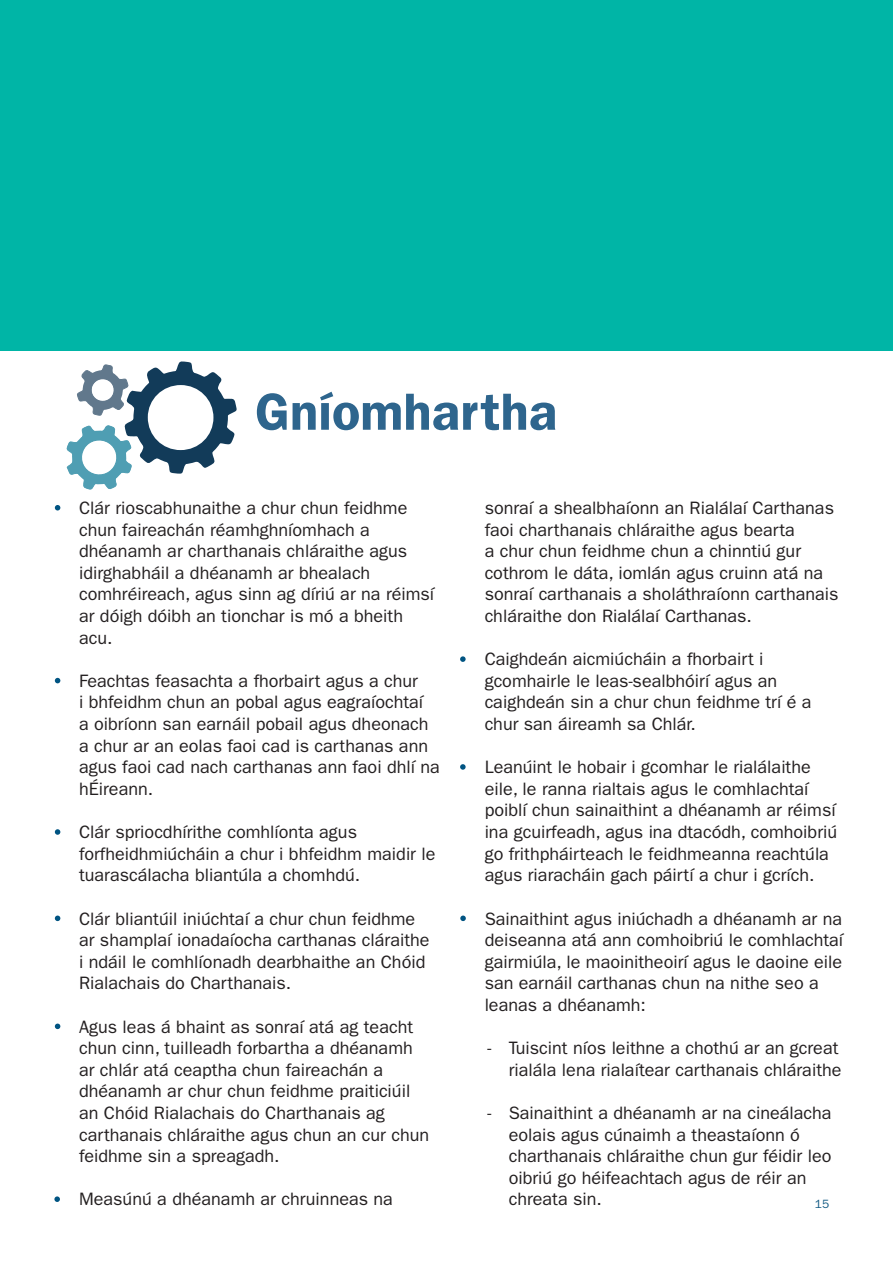
<style>
.page{position:relative;width:893px;height:1263px;background:#fff}
.page>*{position:absolute;margin:0;border:0;box-sizing:border-box;transform-origin:0 0}
.t1{font:600 52.5px "Franklin Gothic";color:#2e658d}
.t2{font:18px/21.6px "Franklin Gothic";color:#231f20}
.t3{font:12px "Franklin Gothic";color:#135b84}
</style>
<div class="page">
<div style="left:0;top:0;width:893px;height:350px;background:#00b5a6"></div>
<svg style="left:66px;top:361px;width:171px;height:129px"></svg>
<svg style="left:55px;top:505px;width:5px;height:5px"></svg>
<svg style="left:55px;top:678px;width:5px;height:5px"></svg>
<svg style="left:55px;top:829px;width:5px;height:6px"></svg>
<svg style="left:55px;top:915px;width:5px;height:6px"></svg>
<svg style="left:55px;top:1023px;width:5px;height:6px"></svg>
<svg style="left:54px;top:1196px;width:6px;height:6px"></svg>
<svg style="left:460px;top:656px;width:6px;height:6px"></svg>
<svg style="left:460px;top:764px;width:6px;height:6px"></svg>
<svg style="left:460px;top:915px;width:6px;height:6px"></svg>
<h1 class="t1" style="left:255px;top:381px;width:303px">Gníomhartha</h1>
<p class="t2" style="left:79px;top:497px;width:357px;text-indent:-27px">• Clár rioscabhunaithe a chur chun feidhme chun faireachán réamhghníomhach a dhéanamh ar charthanais chláraithe agus idirghabháil a dhéanamh ar bhealach comhréireach, agus sinn ag díriú ar na réimsí ar dóigh dóibh an tionchar is mó a bheith acu.</p>
<p class="t2" style="left:79px;top:670px;width:362px;text-indent:-27px">• Feachtas feasachta a fhorbairt agus a chur<br>i bhfeidhm chun an pobal agus eagraíochtaí<br>a oibríonn san earnáil pobail agus dheonach a chur ar an eolas faoi cad is carthanas ann agus faoi cad nach carthanas ann faoi dhlí na hÉireann.</p>
<p class="t2" style="left:79px;top:821px;width:358px;text-indent:-27px">• Clár spriocdhírithe comhlíonta agus forfheidhmiúcháin a chur i bhfeidhm maidir le tuarascálacha bliantúla a chomhdú.</p>
<p class="t2" style="left:79px;top:908px;width:352px;text-indent:-27px">• Clár bliantúil iniúchtaí a chur chun feidhme ar shamplaí ionadaíocha carthanas cláraithe i ndáil le comhlíonadh dearbhaithe an Chóid Rialachais do Charthanais.</p>
<p class="t2" style="left:79px;top:1016px;width:352px;text-indent:-27px">• Agus leas á bhaint as sonraí atá ag teacht chun cinn, tuilleadh forbartha a dhéanamh ar chlár atá ceaptha chun faireachán a dhéanamh ar chur chun feidhme praiticiúil an Chóid Rialachais do Charthanais ag carthanais chláraithe agus chun an cur chun feidhme sin a spreagadh.</p>
<p class="t2" style="left:52px;top:1188px;width:342px">• Measúnú a dhéanamh ar chruinneas na</p>
<p class="t2" style="left:485px;top:497px;width:355px">sonraí a shealbhaíonn an Rialálaí Carthanas faoi charthanais chláraithe agus bearta<br>a chur chun feidhme chun a chinntiú gur cothrom le dáta, iomlán agus cruinn atá na sonraí carthanais a sholáthraíonn carthanais chláraithe don Rialálaí Carthanas.</p>
<p class="t2" style="left:485px;top:648px;width:328px;text-indent:-27px">• Caighdeán aicmiúcháin a fhorbairt i gcomhairle le leas-sealbhóirí agus an caighdeán sin a chur chun feidhme trí é a chur san áireamh sa Chlár.</p>
<p class="t2" style="left:485px;top:756px;width:354px;text-indent:-27px">• Leanúint le hobair i gcomhar le rialálaithe eile, le ranna rialtais agus le comhlachtaí poiblí chun sainaithint a dhéanamh ar réimsí ina gcuirfeadh, agus ina dtacódh, comhoibriú go frithpháirteach le feidhmeanna reachtúla agus riaracháin gach páirtí a chur i gcrích.</p>
<p class="t2" style="left:485px;top:908px;width:360px;text-indent:-27px">• Sainaithint agus iniúchadh a dhéanamh ar na deiseanna atá ann comhoibriú le comhlachtaí gairmiúla, le maoinitheoirí agus le daoine eile san earnáil carthanas chun na nithe seo a leanas a dhéanamh:</p>
<p class="t2" style="left:487px;top:1037px;width:356px;text-align:right">- Tuiscint níos leithne a chothú ar an gcreat rialála lena rialaítear carthanais chláraithe</p>
<p class="t2" style="left:509px;top:1102px;width:324px;text-indent:-21px">- Sainaithint a dhéanamh ar na cineálacha eolais agus cúnaimh a theastaíonn ó charthanais chláraithe chun gur féidir leo oibriú go héifeachtach agus de réir an chreata sin.</p>
<p class="t3" style="left:815px;top:1197px;width:16px">15</p>
</div>
